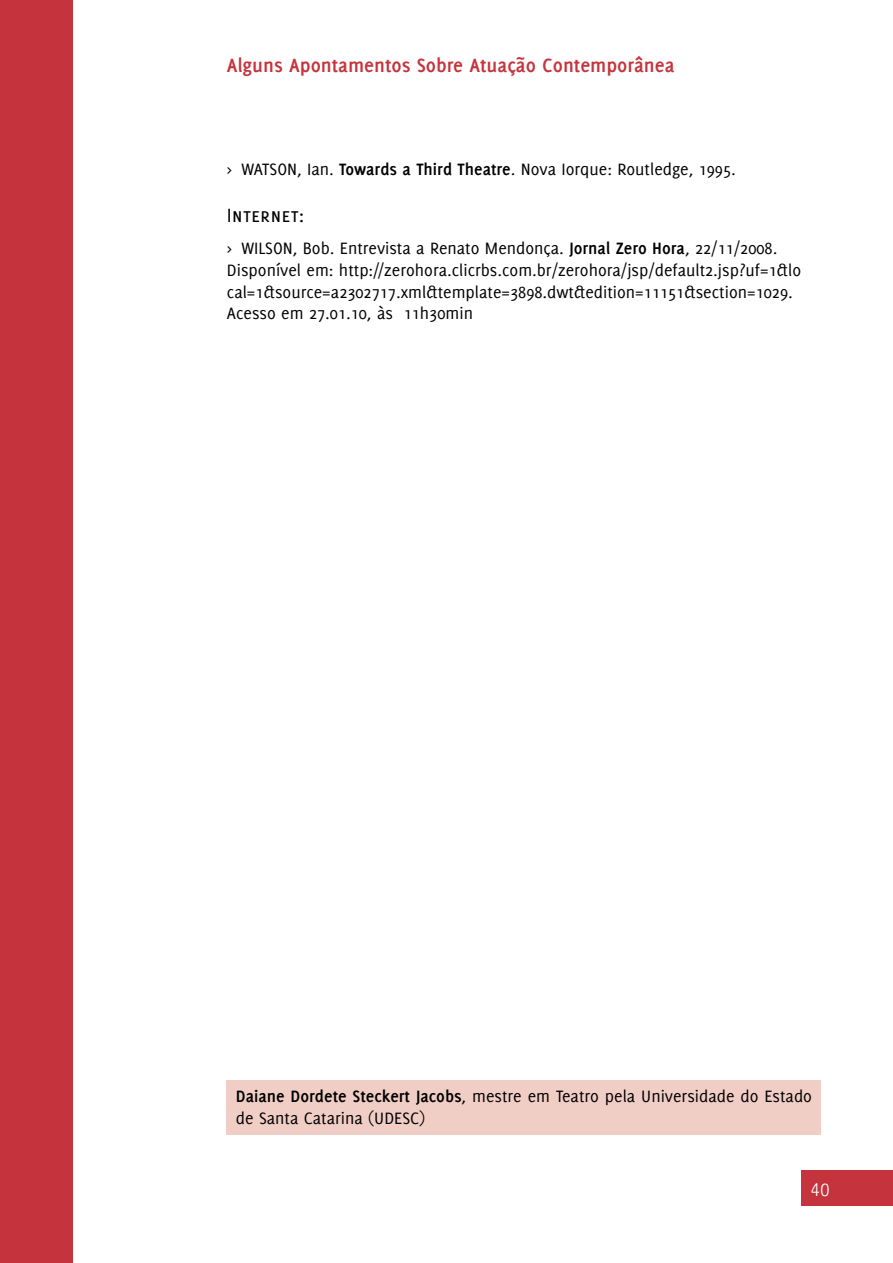
<style>
.page{position:relative;width:893px;height:1263px;background:#fff}
.page>*{position:absolute;margin:0;border:0;box-sizing:border-box;transform-origin:0 0}
.t1{font:700 21px "Delicious";color:#c5343c}
.t2{font:21px "Delicious Small Caps";color:#000}
.t3{font:300 21px "Yanone Kaffeesatz";color:#fff}
.t4{font:18px/21.6px "Delicious";color:#000}
.s1{font-weight:700}
</style>
<div class="page">
<div style="left:802px;top:1170px;width:91px;height:36px;background:#c5343c"></div>
<div style="left:0;top:0;width:72px;height:1263px;background:#c5343c"></div>
<div style="left:227px;top:1080px;width:594px;height:54px;background:#f1cec5"></div>
<p class="t1" style="left:227px;top:53px;width:449px">Alguns Apontamentos Sobre Atuação Contemporânea</p>
<p class="t4" style="left:227px;top:158px;width:510px">&gt; WATSON, Ian. <span class="s1">Towards a Third Theatre</span>. Nova Iorque: Routledge, 1995.</p>
<p class="t2" style="left:227px;top:204px;width:79px">Internet:</p>
<p class="t4" style="left:227px;top:237px;width:576px">&gt; WILSON, Bob. Entrevista a Renato Mendonça. <span class="s1">Jornal Zero Hora</span>, 22/11/2008.<br>Disponível em: http://zerohora.clicrbs.com.br/zerohora/jsp/default2.jsp?uf=1&amp;lo cal=1&amp;source=a2302717.xml&amp;template=3898.dwt&amp;edition=11151&amp;section=1029.<br>Acesso em 27.01.10, às 11h30min</p>
<p class="t4" style="left:236px;top:1084px;width:578px;line-height:22.5px"><span class="s1">Daiane Dordete Steckert Jacobs</span>, mestre em Teatro pela Universidade do Estado de Santa Catarina (UDESC)</p>
<p class="t3" style="left:811px;top:1175px;width:20px">40</p>
</div>
